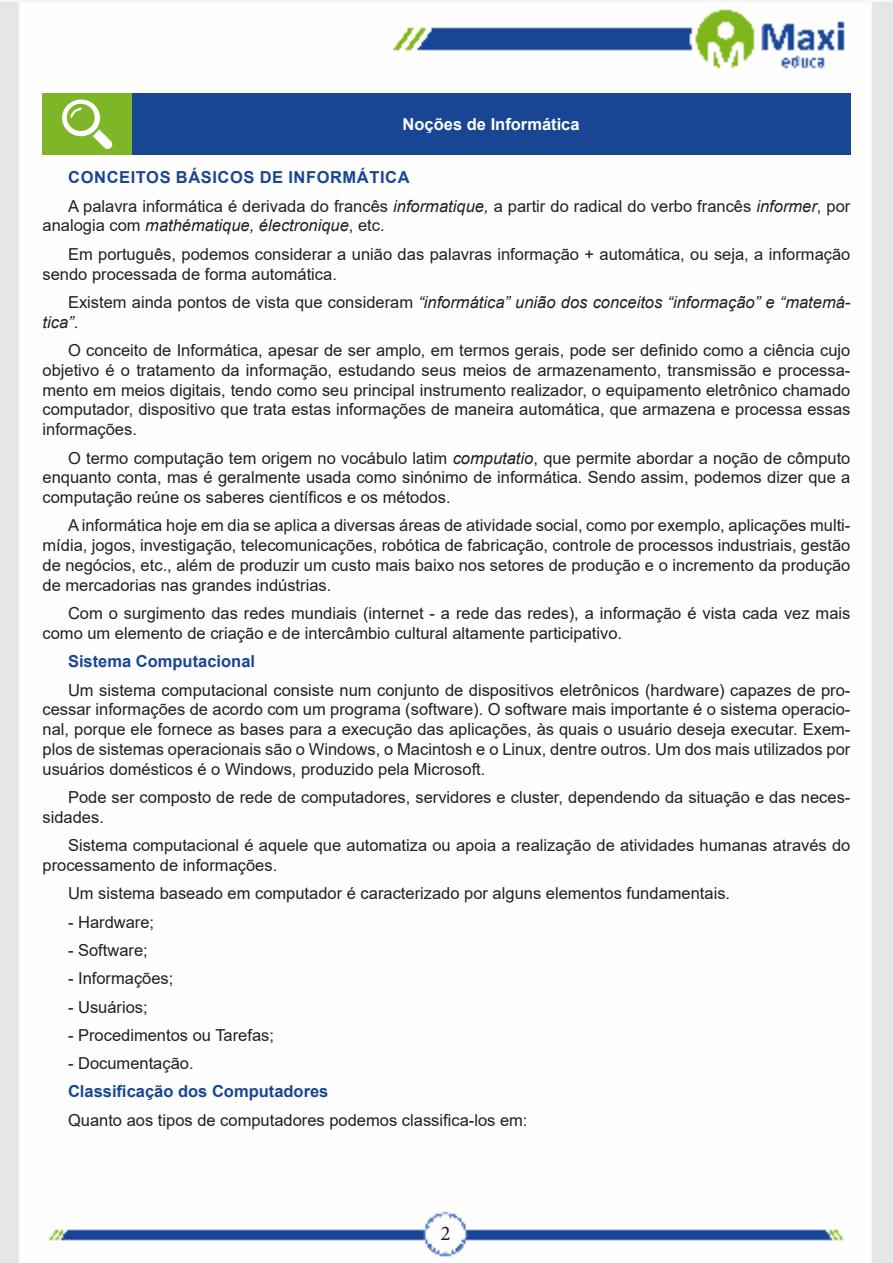
<style>
.page{position:relative;width:893px;height:1263px;background:#fff}
.page>*{position:absolute;margin:0;border:0;box-sizing:border-box;transform-origin:0 0}
.t1{font:21px "Minion Pro";color:#231f20}
.t2{font:16.5px/19.8px "Arial";color:#231f20}
.t3{font:italic 16.5px/19.8px "Arial";color:#231f20}
.t4{font:700 16.5px "Arial";color:#184695}
.t5{font:700 16.5px "Arial";letter-spacing:.035em;color:#184695}
.Titulo_de_Caixa{font:700 16.5px "Arial";color:#fff}
.s1{font-style:italic}
.s2{font-style:normal}
</style>
<div class="page">
<img style="left:0;top:1px;width:893px;height:1262px">
<div style="left:43px;top:94px;width:89px;height:61px;background:#7fb628"></div>
<div style="left:132px;top:94px;width:718px;height:61px;background:#184695"></div>
<svg style="left:62px;top:100px;width:51px;height:49px"></svg>
<p class="Titulo_de_Caixa" style="left:403px;top:113px;width:178px">Noções de Informática</p>
<p class="t5" style="left:68px;top:166px;width:343px">CONCEITOS BÁSICOS DE INFORMÁTICA</p>
<p class="t2" style="left:43px;top:196px;width:809px;text-indent:26px">A palavra informática é derivada do francês <span class="s1">informatique,</span> a partir do radical do verbo francês <span class="s1">informer</span>, por analogia com <span class="s1">mathématique, électronique</span>, etc.</p>
<p class="t2" style="left:43px;top:244px;width:809px;text-indent:26px">Em português, podemos considerar a união das palavras informação + automática, ou seja, a informação sendo processada de forma automática.</p>
<p class="t3" style="left:43px;top:292px;width:809px;text-indent:26px"><span class="s2">Existem ainda pontos de vista que consideram</span> “informática” união dos conceitos “informação” e “matemá&shy;tica”<span class="s2">.</span></p>
<p class="t2" style="left:43px;top:340px;width:809px;text-align:justify;text-indent:26px">O conceito de Informática, apesar de ser amplo, em termos gerais, pode ser definido como a ciência cujo objetivo é o tratamento da informação, estudando seus meios de armazenamento, transmissão e processa&shy;mento em meios digitais, tendo como seu principal instrumento realizador, o equipamento eletrônico chamado computador, dispositivo que trata estas informações de maneira automática, que armazena e processa essas informações.</p>
<p class="t2" style="left:43px;top:448px;width:809px;text-align:justify;text-indent:26px">O termo computação tem origem no vocábulo latim <span class="s1">computatio</span>, que permite abordar a noção de cômputo enquanto conta, mas é geralmente usada como sinónimo de informática. Sendo assim, podemos dizer que a computação reúne os saberes científicos e os métodos.</p>
<p class="t2" style="left:43px;top:516px;width:809px;text-align:justify;text-indent:26px">A informática hoje em dia se aplica a diversas áreas de atividade social, como por exemplo, aplicações multi&shy;mídia, jogos, investigação, telecomunicações, robótica de fabricação, controle de processos industriais, gestão de negócios, etc., além de produzir um custo mais baixo nos setores de produção e o incremento da produção de mercadorias nas grandes indústrias.</p>
<p class="t2" style="left:43px;top:603px;width:809px;text-indent:26px">Com o surgimento das redes mundiais (internet - a rede das redes), a informação é vista cada vez mais como um elemento de criação e de intercâmbio cultural altamente participativo.</p>
<p class="t4" style="left:68px;top:650px;width:189px">Sistema Computacional</p>
<p class="t2" style="left:43px;top:680px;width:809px;text-align:justify;text-indent:26px">Um sistema computacional consiste num conjunto de dispositivos eletrônicos (hardware) capazes de pro&shy;cessar informações de acordo com um programa (software). O software mais importante é o sistema operacio&shy;nal, porque ele fornece as bases para a execução das aplicações, às quais o usuário deseja executar. Exem&shy;plos de sistemas operacionais são o Windows, o Macintosh e o Linux, dentre outros. Um dos mais utilizados por usuários domésticos é o Windows, produzido pela Microsoft.</p>
<p class="t2" style="left:43px;top:787px;width:809px;text-indent:26px">Pode ser composto de rede de computadores, servidores e cluster, dependendo da situação e das neces&shy;sidades.</p>
<p class="t2" style="left:43px;top:835px;width:809px;text-indent:26px">Sistema computacional é aquele que automatiza ou apoia a realização de atividades humanas através do processamento de informações.</p>
<p class="t2" style="left:68px;top:883px;width:664px">Um sistema baseado em computador é caracterizado por alguns elementos fundamentais.</p>
<p class="t2" style="left:68px;top:912px;width:88px">- Hardware;</p>
<p class="t2" style="left:68px;top:940px;width:81px">- Software;</p>
<p class="t2" style="left:68px;top:968px;width:107px">- Informações;</p>
<p class="t2" style="left:68px;top:997px;width:81px">- Usuários;</p>
<p class="t2" style="left:68px;top:1025px;width:208px">- Procedimentos ou Tarefas;</p>
<p class="t2" style="left:68px;top:1053px;width:127px">- Documentação.</p>
<p class="t4" style="left:68px;top:1080px;width:262px">Classificação dos Computadores</p>
<p class="t2" style="left:68px;top:1110px;width:461px">Quanto aos tipos de computadores podemos classifica-los em:</p>
<p class="t1" style="left:440px;top:1219px;width:12px">2</p>
</div>
